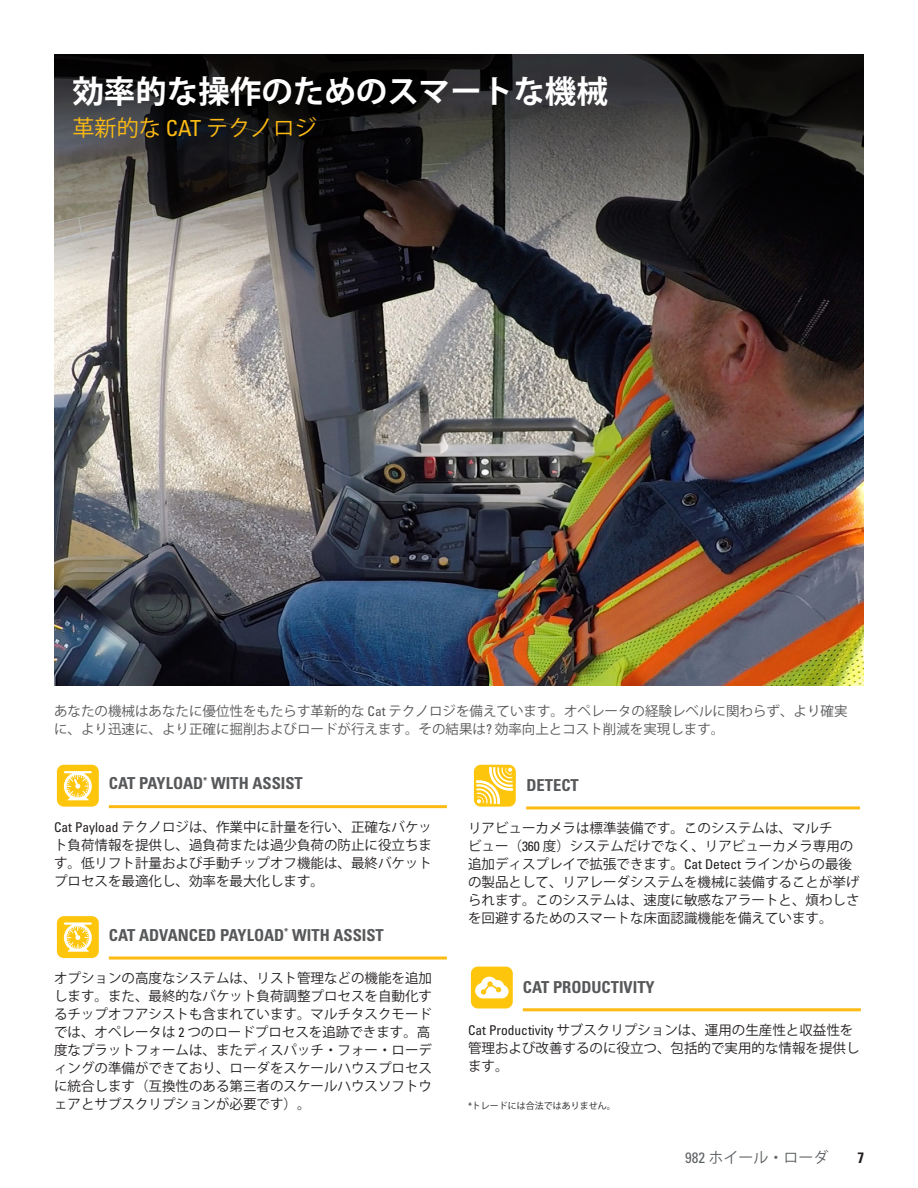
<style>
.page{position:relative;width:918px;height:1188px;background:#fff}
.page>*{position:absolute;margin:0;border:0;box-sizing:border-box;transform-origin:0 0}
.t1{font:700 31.5px "Koz Go Pro";color:#fff}
.t2{font:22.2px "Koz Go Pro";color:#fcba13}
.t3{font:16.5px "Univers LTCYR 67 Bold Cond";color:#57585a}
.t4{font:15px "Koz Go Pro";color:#5d6163}
.t5{font:15px "Univers LTCYR 67 Bold Cond";color:#231f20}
.t6{font:13.5px/18px "Koz Go Pro";color:#231f20}
.t7{font:13.5px/18px "Koz Go Pro";color:#57585a}
.t8{font:9px "Koz Go Pro";color:#231f20}
.s1{font-family:"Univers LTCYR 57";font-stretch:condensed}
</style>
<div class="page">
<img style="left:54px;top:633px;width:810px;height:53px">
<img style="left:54px;top:54px;width:810px;height:579px">
<hr style="left:109px;top:805px;width:338px;height:3px;background:#fcba13">
<hr style="left:526px;top:806px;width:334px;height:3px;background:#fcba13">
<svg style="left:474px;top:765px;width:42px;height:42px"></svg>
<svg style="left:57px;top:765px;width:42px;height:42px;background:#fed34b"></svg>
<hr style="left:109px;top:957px;width:338px;height:3px;background:#fcba13">
<svg style="left:57px;top:916px;width:42px;height:42px;background:#fed34a"></svg>
<hr style="left:523px;top:1008px;width:338px;height:3px;background:#fcba13">
<svg style="left:471px;top:967px;width:42px;height:41px"></svg>
<h1 class="t1" style="left:72px;top:71px;width:537px">効率的な操作のためのスマートな機械</h1>
<h2 class="t2" style="left:72px;top:114px;width:246px">革新的な <span class="s1">CAT</span> テクノロジ</h2>
<p class="t7" style="left:54px;top:702px;width:795px">あなたの機械はあなたに優位性をもたらす革新的な <span class="s1">Cat</span> テクノロジを備えています。オペレータの経験レベルに関わらず、より確実に、より迅速に、より正確に掘削およびロードが行えます。その結果は<span class="s1">?</span> 効率向上とコスト削減を実現します。</p>
<p class="t3" style="left:109px;top:774px;width:196px">CAT PAYLOAD<sup>*</sup> WITH ASSIST</p>
<p class="t3" style="left:527px;top:775px;width:54px">DETECT</p>
<p class="t6" style="left:54px;top:818px;width:379px;text-align:justify"><span class="s1">Cat Payload</span> テクノロジは、作業中に計量を行い、正確なバケット負荷情報を提供し、過負荷または過少負荷の防止に役立ちます。低リフト計量および手動チップオフ機能は、最終バケットプロセスを最適化し、効率を最大化します。</p>
<p class="t3" style="left:109px;top:925px;width:277px">CAT ADVANCED PAYLOAD<sup>*</sup> WITH ASSIST</p>
<p class="t6" style="left:54px;top:969px;width:379px;text-align:justify">オプションの高度なシステムは、リスト管理などの機能を追加します。また、最終的なバケット負荷調整プロセスを自動化するチップオフアシストも含まれています。マルチタスクモードでは、オペレータは <span class="s1">2</span> つのロードプロセスを追跡できます。高度なプラットフォームは、またディスパッチ・フォー・ローディングの準備ができており、ローダをスケールハウスプロセスに統合します（互換性のある第三者のスケールハウスソフトウェアとサブスクリプションが必要です）。</p>
<p class="t6" style="left:468px;top:819px;width:393px">リアビューカメラは標準装備です。このシステムは、マルチ<br>ビュー（<span class="s1">360</span> 度）システムだけでなく、リアビューカメラ専用の追加ディスプレイで拡張できます。<span class="s1">Cat Detect</span> ラインからの最後の製品として、リアレーダシステムを機械に装備することが挙げられます。このシステムは、速度に敏感なアラートと、煩わしさを回避するためのスマートな床面認識機能を備えています。</p>
<p class="t3" style="left:523px;top:977px;width:133px">CAT PRODUCTIVITY</p>
<p class="t6" style="left:468px;top:1021px;width:393px"><span class="s1">Cat Productivity</span> サブスクリプションは、運用の生産性と収益性を管理および改善するのに役立つ、包括的で実用的な情報を提供します。</p>
<p class="t8" style="left:468px;top:1100px;width:149px"><span class="s1">*</span>トレードには合法ではありません。</p>
<p class="t4" style="left:685px;top:1148px;width:145px"><span class="s1">982</span> ホイール・ローダ</p>
<p class="t5" style="left:857px;top:1148px;width:8px">7</p>
</div>
